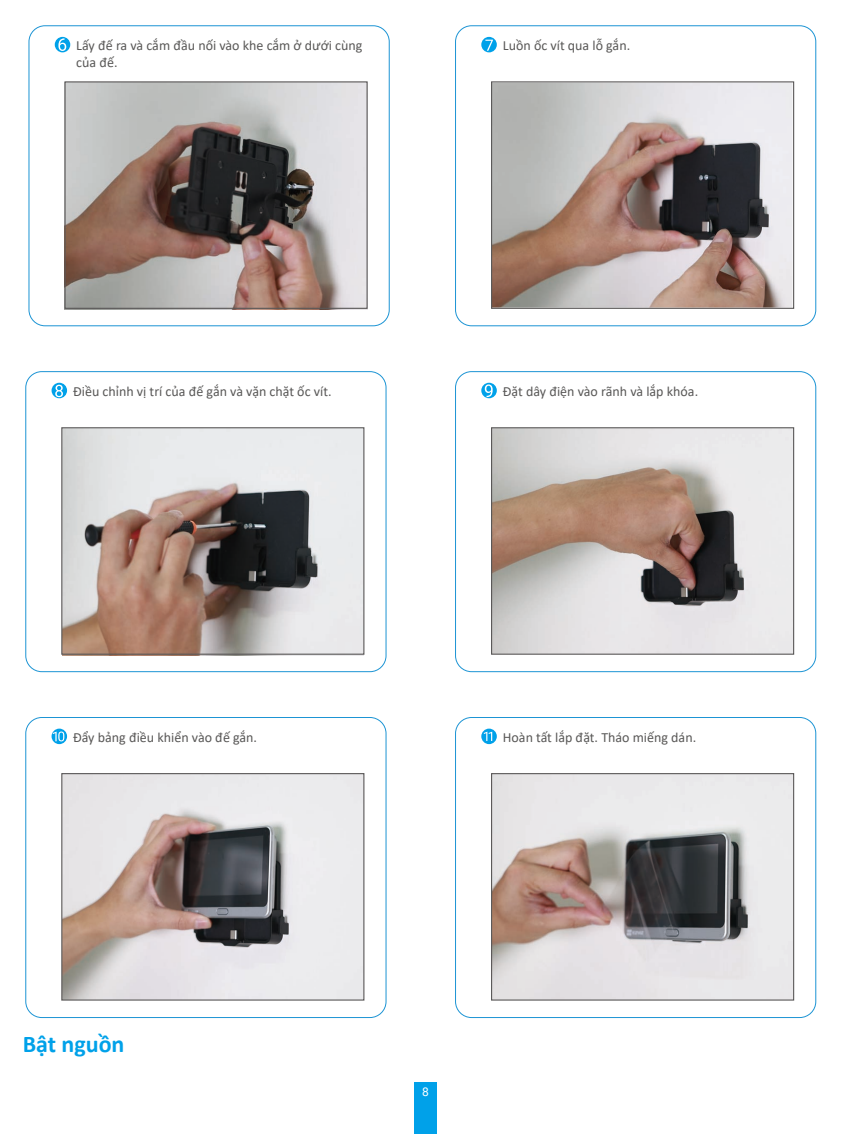
<style>
.page{position:relative;width:851px;height:1134px;background:#fff}
.page>*{position:absolute;margin:0;border:0;box-sizing:border-box;transform-origin:0 0}
.t1{font:700 24px "Calibri";color:#00a1e9}
.t2{font:14px/16.8px "Calibri";color:#595857}
.t3{font:12px "Roboto";color:#fff}
</style>
<div class="page">
<div style="left:414px;top:1083px;width:23px;height:51px;background:#00a1e9"></div>
<img style="left:66px;top:83px;width:299px;height:224px">
<div style="left:64px;top:81px;width:303px;height:228px;border:1px solid #595757"></div>
<div style="left:55px;top:37px;width:15px;height:15px;background:#00a1e9;border-radius:50%"></div>
<div style="left:29px;top:26px;width:360px;height:300px;border:1px solid #1c94d4;border-radius:16px"></div>
<svg style="left:58px;top:38px;width:8px;height:13px"></svg>
<img style="left:493px;top:83px;width:299px;height:224px">
<div style="left:491px;top:81px;width:303px;height:228px;border:1px solid #595757"></div>
<svg style="left:481px;top:37px;width:15px;height:15px"></svg>
<div style="left:455px;top:26px;width:360px;height:300px;border:1px solid #1c94d4;border-radius:16px"></div>
<svg style="left:485px;top:40px;width:8px;height:11px"></svg>
<img style="left:63px;top:429px;width:299px;height:224px">
<div style="left:61px;top:427px;width:303px;height:228px;border:1px solid #595757"></div>
<div style="left:52px;top:383px;width:15px;height:15px;background:#00a1e9;border-radius:50%"></div>
<div style="left:26px;top:371px;width:360px;height:301px;border:1px solid #1c94d4;border-radius:16px"></div>
<svg style="left:55px;top:385px;width:8px;height:12px"></svg>
<img style="left:493px;top:429px;width:299px;height:224px">
<div style="left:491px;top:427px;width:303px;height:228px;border:1px solid #595757"></div>
<svg style="left:481px;top:383px;width:15px;height:15px"></svg>
<div style="left:455px;top:371px;width:360px;height:301px;border:1px solid #1c94d4;border-radius:16px"></div>
<svg style="left:484px;top:384px;width:8px;height:13px"></svg>
<img style="left:63px;top:775px;width:299px;height:223px">
<div style="left:61px;top:773px;width:303px;height:227px;border:1px solid #595757"></div>
<svg style="left:52px;top:729px;width:15px;height:15px"></svg>
<div style="left:26px;top:717px;width:360px;height:301px;border:1px solid #1c94d4;border-radius:16px"></div>
<svg style="left:53px;top:731px;width:11px;height:10px"></svg>
<img style="left:493px;top:775px;width:299px;height:223px">
<div style="left:491px;top:773px;width:303px;height:227px;border:1px solid #595757"></div>
<svg style="left:481px;top:729px;width:15px;height:15px"></svg>
<div style="left:455px;top:717px;width:360px;height:301px;border:1px solid #1c94d4;border-radius:16px"></div>
<svg style="left:484px;top:732px;width:8px;height:9px"></svg>
<p class="t2" style="left:76px;top:37px;width:287px">Lấy đế ra và cắm đầu nối vào khe cắm ở dưới cùng của đế.</p>
<p class="t2" style="left:503px;top:37px;width:129px">Luồn ốc vít qua lỗ gắn.</p>
<p class="t2" style="left:73px;top:383px;width:260px">Điều chỉnh vị trí của đế gắn và vặn chặt ốc vít.</p>
<p class="t2" style="left:503px;top:383px;width:197px">Đặt dây điện vào rãnh và lắp khóa.</p>
<p class="t2" style="left:73px;top:728px;width:185px">Đẩy bảng điều khiển vào đế gắn.</p>
<p class="t2" style="left:503px;top:728px;width:195px">Hoàn tất lắp đặt. Tháo miếng dán.</p>
<h1 class="t1" style="left:23px;top:1027px;width:103px">Bật nguồn</h1>
<p class="t3" style="left:422px;top:1084px;width:8px">8</p>
</div>
